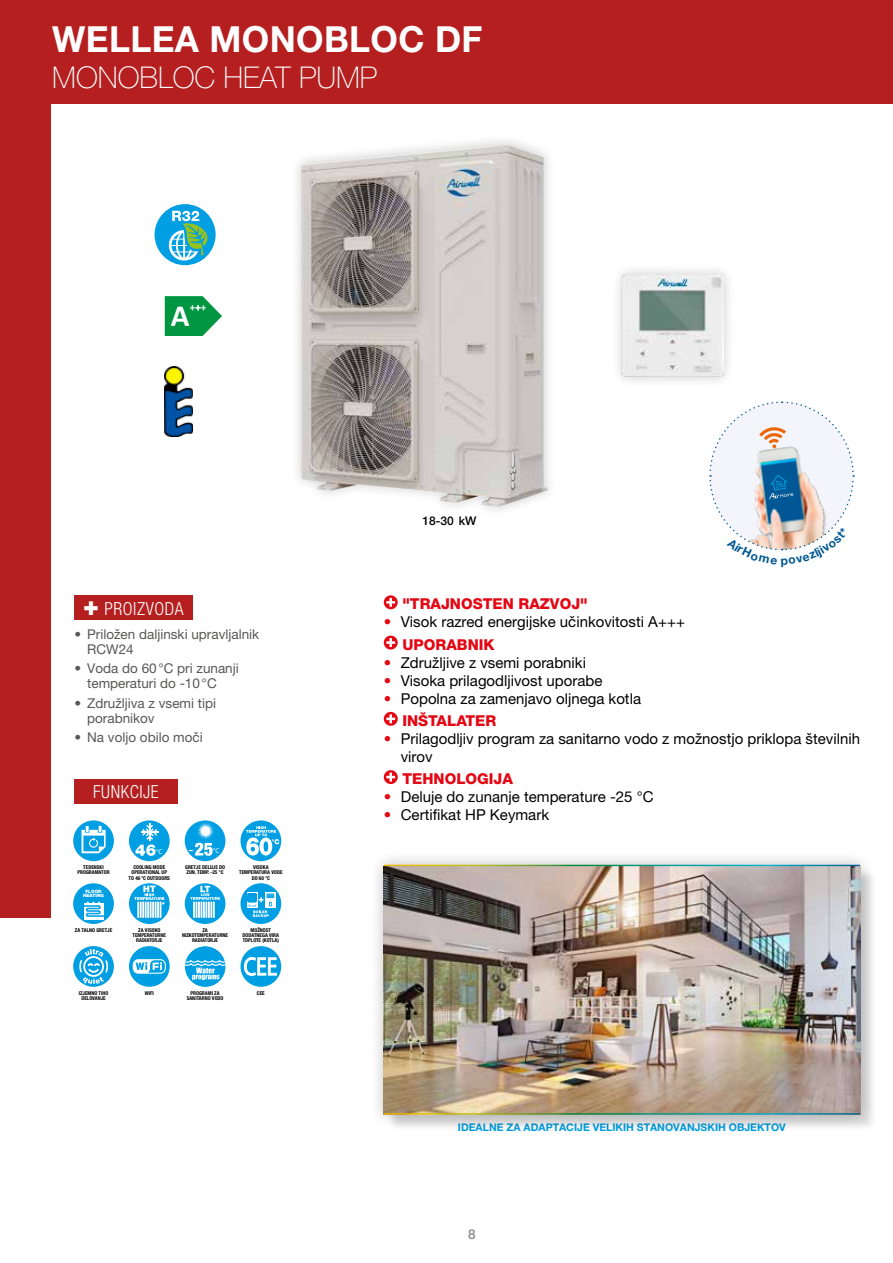
<style>
.page{position:relative;width:893px;height:1263px;background:#fff}
.page>*{position:absolute;margin:0;border:0;box-sizing:border-box;transform-origin:0 0}
.t1{font:700 36px "Helvetica Neue LT Pro";letter-spacing:.01em;color:#fff}
.t2{font:700 30.9px "Calibri";color:#fff}
.t3{font:100 30px "Helvetica Neue LT Pro";color:#fff}
.t4{font:300 condensed 18px "Helvetica Neue LT Pro";letter-spacing:.03em;color:#fff}
.t5{font:16.35px "Myriad Pro";color:#fff}
.t6{font:15px/22.2px "Helvetica Neue LT Pro";color:#000}
.t7{font:800 15px "Helvetica Neue LT Pro";color:#e30613}
.t8{font:13.5px/15px "Helvetica Neue LT Pro";color:#575756}
.t9{font:500 13.5px "Helvetica Neue LT Pro";color:#878787}
.t10{font:500 12px "Helvetica Neue LT Pro";color:#000}
.t11{font:700 11.25px "Calibri";color:#fff}
.t12{font:700 10.5px "Helvetica Neue LT Pro";color:#009fe3}
.t13{font:7.05px "Myriad Pro";color:#fff}
.t14{font:700 condensed 5.25px/5.2px "Helvetica Neue LT Pro";color:#000;text-align:center}
.t15{font:900 4.5px/4.5px "Helvetica Neue LT Pro";color:#fff;text-align:center}
.s1{font-weight:900;font-stretch:normal;font-size:27px}
.s2{font-weight:100;font-stretch:expanded;color:#e30613}
.s3{font-weight:800;color:#e30613}
</style>
<div class="page">
<div style="left:0;top:0;width:893px;height:104px;background:#b51f1f"></div>
<div style="left:74px;top:595px;width:118px;height:25px;background:#b51f1f"></div>
<div style="left:74px;top:780px;width:104px;height:24px;background:#b51f1f"></div>
<div style="left:73px;top:820px;width:41px;height:41px;background:#009fe3;border-radius:50%"></div>
<svg style="left:82px;top:826px;width:24px;height:27px"></svg>
<div style="left:129px;top:820px;width:41px;height:41px;background:#009fe3;border-radius:50%"></div>
<svg style="left:135px;top:823px;width:23px;height:33px"></svg>
<div style="left:185px;top:820px;width:40px;height:41px;background:#009fe3;border-radius:50%"></div>
<svg style="left:195px;top:823px;width:19px;height:33px"></svg>
<div style="left:241px;top:820px;width:40px;height:41px;background:#009fe3;border-radius:50%"></div>
<svg style="left:246px;top:826px;width:33px;height:29px"></svg>
<div style="left:73px;top:883px;width:41px;height:41px;background:#009fe3;border-radius:50%"></div>
<div style="left:84px;top:903px;width:19px;height:16px;background:#fff"></div>
<svg style="left:84px;top:901px;width:20px;height:17px"></svg>
<div style="left:129px;top:883px;width:41px;height:41px;background:#009fe3;border-radius:50%"></div>
<svg style="left:134px;top:885px;width:30px;height:33px"></svg>
<div style="left:185px;top:883px;width:40px;height:41px;background:#009fe3;border-radius:50%"></div>
<svg style="left:190px;top:886px;width:30px;height:32px"></svg>
<div style="left:241px;top:883px;width:40px;height:41px;background:#009fe3;border-radius:50%"></div>
<div style="left:247px;top:892px;width:10px;height:16px;background:#fff"></div>
<svg style="left:265px;top:892px;width:11px;height:16px"></svg>
<svg style="left:247px;top:893px;width:27px;height:24px"></svg>
<div style="left:73px;top:946px;width:41px;height:41px;background:#009fe3;border-radius:50%"></div>
<svg style="left:78px;top:949px;width:31px;height:35px"></svg>
<div style="left:129px;top:946px;width:41px;height:41px;background:#009fe3;border-radius:50%"></div>
<svg style="left:133px;top:959px;width:33px;height:15px"></svg>
<div style="left:185px;top:946px;width:40px;height:41px;background:#009fe3;border-radius:50%"></div>
<svg style="left:185px;top:959px;width:40px;height:21px"></svg>
<div style="left:241px;top:946px;width:40px;height:41px;background:#009fe3;border-radius:50%"></div>
<svg style="left:244px;top:957px;width:33px;height:19px"></svg>
<svg style="left:384px;top:595px;width:14px;height:14px"></svg>
<svg style="left:386px;top:598px;width:9px;height:9px"></svg>
<svg style="left:384px;top:636px;width:14px;height:13px"></svg>
<svg style="left:386px;top:638px;width:9px;height:9px"></svg>
<svg style="left:384px;top:712px;width:14px;height:14px"></svg>
<svg style="left:386px;top:714px;width:9px;height:9px"></svg>
<svg style="left:384px;top:770px;width:14px;height:14px"></svg>
<svg style="left:386px;top:773px;width:9px;height:8px"></svg>
<div style="left:290px;top:134px;width:269px;height:384px;background:#000;opacity:.2"></div>
<img style="left:301px;top:145px;width:248px;height:362px">
<div style="left:611px;top:263px;width:124px;height:125px;background:#000;opacity:.2"></div>
<img style="left:622px;top:275px;width:102px;height:102px">
<svg style="left:165px;top:296px;width:57px;height:40px"></svg>
<img style="left:165px;top:367px;width:27px;height:69px">
<div style="left:369px;top:850px;width:506px;height:279px;background:#000;opacity:.25"></div>
<img style="left:384px;top:866px;width:476px;height:247px">
<hr style="left:384px;top:865px;width:476px;height:1px;background:#fff">
<hr style="left:384px;top:1113px;width:476px;height:1px;background:#fff">
<div style="left:155px;top:205px;width:60px;height:59px;background:#009fe3;border-radius:50%"></div>
<div style="left:155px;top:204px;width:61px;height:61px;border:1px solid #009fe3;border-radius:50%"></div>
<svg style="left:169px;top:211px;width:42px;height:50px"></svg>
<div style="left:0;top:104px;width:51px;height:814px;background:#b51f1f"></div>
<svg style="left:709px;top:401px;width:146px;height:150px"></svg>
<h1 class="t1" style="left:52px;top:17px;width:432px">WELLEA MONOBLOC DF</h1>
<h3 class="t3" style="left:52px;top:60px;width:327px">MONOBLOC HEAT PUMP</h3>
<h2 class="t2" style="left:171px;top:293px;width:20px">A</h2>
<h3 class="t11" style="left:190px;top:299px;width:18px">+++</h3>
<h3 class="t4" style="left:83px;top:598px;width:102px"><span class="s1">+</span> PROIZVODA</h3>
<h3 class="t8" style="left:87px;top:626px;width:173px;text-indent:-13px">• Priložen daljinski upravljalnik<br>RCW24</h3>
<h3 class="t8" style="left:87px;top:661px;width:153px;text-indent:-13px">• Voda do 60°C pri zunanji temperaturi do -10°C</h3>
<h3 class="t8" style="left:87px;top:695px;width:130px;text-indent:-13px">• Združljiva z vsemi tipi porabnikov</h3>
<h3 class="t8" style="left:74px;top:729px;width:130px">• Na voljo obilo moči</h3>
<h3 class="t4" style="left:93px;top:782px;width:67px">FUNKCIJE</h3>
<h3 class="t13" style="left:156px;top:847px;width:8px">°C</h3>
<p class="t14" style="left:77px;top:864px;width:34px">TEDENSKI<br>PROGRAMATOR</p>
<p class="t14" style="left:129px;top:864px;width:43px">COOLING MODE<br>OPERATIONAL UP<br>TO 46 °C OUTDOORS</p>
<p class="t15" style="left:83px;top:889px;width:22px">FLOOR<br>HEATING</p>
<h3 class="t5" style="left:188px;top:839px;width:7px">-</h3>
<h3 class="t13" style="left:213px;top:846px;width:8px">°C</h3>
<p class="t14" style="left:185px;top:864px;width:42px;text-align:left">GRETJE DELUJE DO<br>ZUN. TEMP. -25 °C</p>
<p class="t14" style="left:239px;top:864px;width:45px">VISOKA<br>TEMPERATURA VODE<br>DO 60 °C</p>
<p class="t14" style="left:75px;top:927px;width:39px">ZA TALNO GRETJE</p>
<p class="t14" style="left:133px;top:927px;width:35px">ZA VISOKO<br>TEMPERATURNE<br>RADIATORJE</p>
<p class="t14" style="left:182px;top:927px;width:48px">ZA<br>NIZKOTEMPERATURNE<br>RADIATORJE</p>
<p class="t14" style="left:243px;top:927px;width:38px">MOŽNOST<br>DODATNEGA VIRA<br>TOPLOTE (KOTLA)</p>
<p class="t14" style="left:79px;top:990px;width:31px">IZJEMNO TIHO<br>DELOVANJE</p>
<p class="t14" style="left:145px;top:990px;width:11px">WIFI</p>
<p class="t14" style="left:187px;top:990px;width:38px">PROGRAMI ZA<br>SANITARNO VODO</p>
<p class="t14" style="left:257px;top:990px;width:9px">CEE</p>
<h3 class="t10" style="left:422px;top:514px;width:55px">18-30 kW</h3>
<h3 class="t7" style="left:402px;top:595px;width:187px">"TRAJNOSTEN RAZVOJ"</h3>
<h3 class="t6" style="left:402px;top:611px;width:284px;text-indent:-19px"><span class="s2">•</span> Visok razred energijske učinkovitosti A+++<br><span class="s3">UPORABNIK</span></h3>
<h3 class="t6" style="left:384px;top:651px;width:204px"><span class="s2">•</span> Združljive z vsemi porabniki</h3>
<h3 class="t6" style="left:384px;top:669px;width:220px"><span class="s2">•</span> Visoka prilagodljivost uporabe</h3>
<h3 class="t6" style="left:402px;top:687px;width:240px;text-indent:-19px"><span class="s2">•</span> Popolna za zamenjavo oljnega kotla<br><span class="s3">INŠTALATER</span></h3>
<h3 class="t6" style="left:401px;top:729px;width:461px;line-height:18px;text-indent:-17px"><span class="s2">•</span> Prilagodljiv program za sanitarno vodo z možnostjo priklopa številnih virov</h3>
<h3 class="t7" style="left:402px;top:770px;width:112px">TEHNOLOGIJA</h3>
<h3 class="t6" style="left:384px;top:785px;width:271px"><span class="s2">•</span> Deluje do zunanje temperature -25 °C</h3>
<h3 class="t6" style="left:384px;top:803px;width:167px"><span class="s2">•</span> Certifikat HP Keymark</h3>
<h3 class="t12" style="left:458px;top:1120px;width:329px">IDEALNE ZA ADAPTACIJE VELIKIH STANOVANJSKIH OBJEKTOV</h3>
<h3 class="t9" style="left:468px;top:1226px;width:9px">8</h3>
</div>
